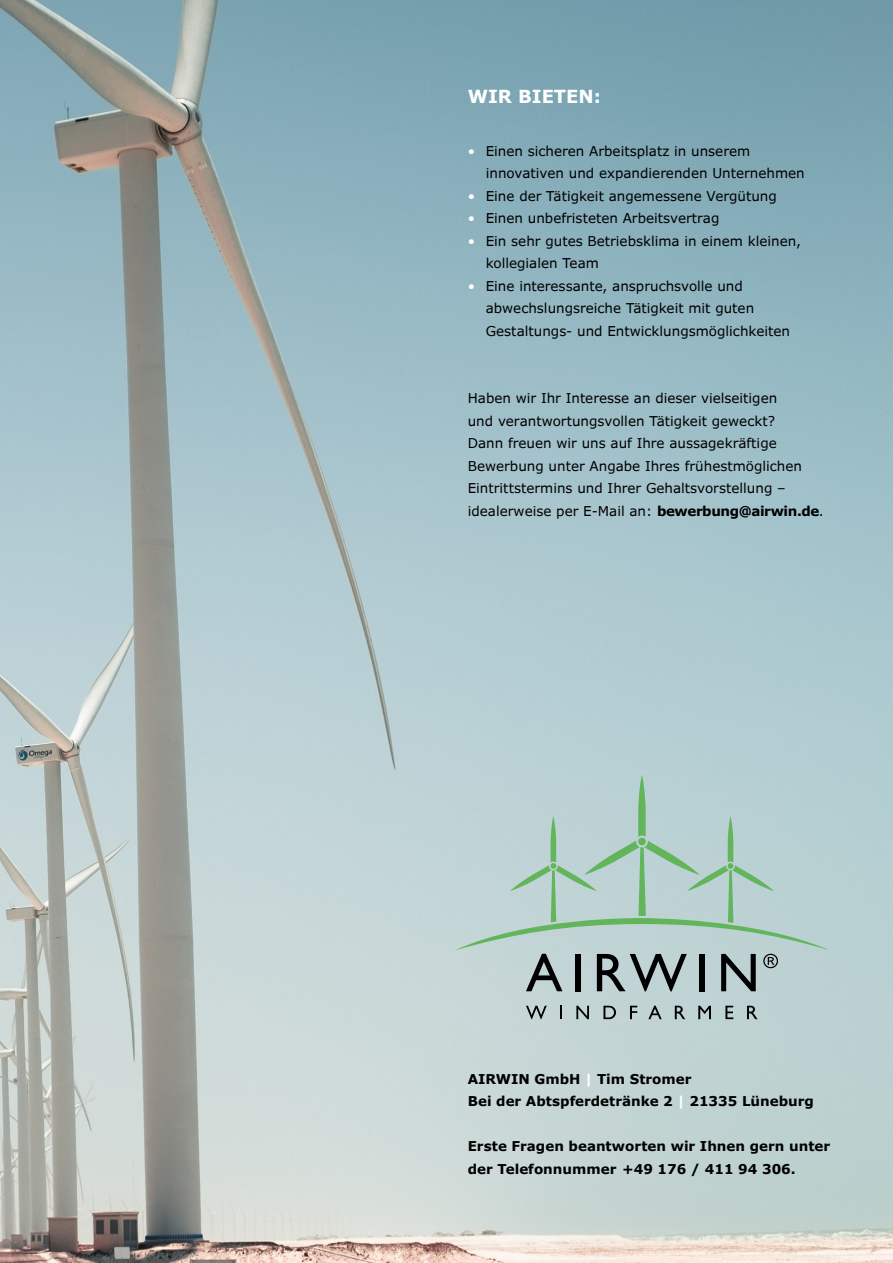
<style>
.page{position:relative;width:893px;height:1263px;background:#fff}
.page>*{position:absolute;margin:0;border:0;box-sizing:border-box;transform-origin:0 0}
.t1{font:700 18px "Verdana Pro";color:#fff}
.t2{font:13.5px/22.5px "Verdana Pro";color:#000}
.t3{font:700 13.5px/22.5px "Verdana Pro";color:#000}
.s1{color:#fff}
.s2{font-weight:700}
</style>
<div class="page">
<img style="left:0;top:0;width:893px;height:1263px">
<svg style="left:526px;top:1006px;width:21px;height:13px"></svg>
<svg style="left:560px;top:1006px;width:2px;height:13px"></svg>
<svg style="left:576px;top:1006px;width:13px;height:13px"></svg>
<svg style="left:603px;top:1006px;width:13px;height:13px"></svg>
<svg style="left:630px;top:1006px;width:7px;height:13px"></svg>
<svg style="left:648px;top:1006px;width:14px;height:13px"></svg>
<svg style="left:675px;top:1006px;width:10px;height:13px"></svg>
<svg style="left:698px;top:1006px;width:13px;height:13px"></svg>
<svg style="left:725px;top:1006px;width:8px;height:13px"></svg>
<svg style="left:747px;top:1006px;width:10px;height:13px"></svg>
<svg style="left:455px;top:775px;width:374px;height:216px;background:#b1c9c6"></svg>
<h1 class="t1" style="left:468px;top:85px;width:135px">WIR BIETEN:</h1>
<p class="t2" style="left:486px;top:140px;width:320px;text-indent:-18px"><span class="s1">•</span> Einen sicheren Arbeitsplatz in unserem innovativen und expandierenden Unternehmen</p>
<p class="t2" style="left:468px;top:185px;width:311px"><span class="s1">•</span> Eine der Tätigkeit angemessene Vergütung</p>
<p class="t2" style="left:468px;top:207px;width:253px"><span class="s1">•</span> Einen unbefristeten Arbeitsvertrag</p>
<p class="t2" style="left:486px;top:230px;width:317px;text-indent:-18px"><span class="s1">•</span> Ein sehr gutes Betriebsklima in einem kleinen, kollegialen Team</p>
<p class="t2" style="left:486px;top:275px;width:306px;text-indent:-18px"><span class="s1">•</span> Eine interessante, anspruchsvolle und abwechslungsreiche Tätigkeit mit guten<br>Gestaltungs- und Entwicklungsmöglichkeiten</p>
<p class="t2" style="left:468px;top:387px;width:358px">Haben wir Ihr Interesse an dieser vielseitigen<br>und verantwortungsvollen Tätigkeit geweckt?<br>Dann freuen wir uns auf Ihre aussagekräftige Bewerbung unter Angabe Ihres frühestmöglichen Eintrittstermins und Ihrer Gehaltsvorstellung – idealerweise per E-Mail an: <span class="s2">bewerbung@airwin.de</span>.</p>
<p class="t3" style="left:468px;top:1068px;width:348px">AIRWIN GmbH <span class="s1">|</span> Tim Stromer<br>Bei der Abtspferdetränke 2 <span class="s1">|</span> 21335 Lüneburg</p>
<p class="t3" style="left:468px;top:1135px;width:364px">Erste Fragen beantworten wir Ihnen gern unter der Telefonnummer +49 176 / 411 94 306.</p>
</div>
